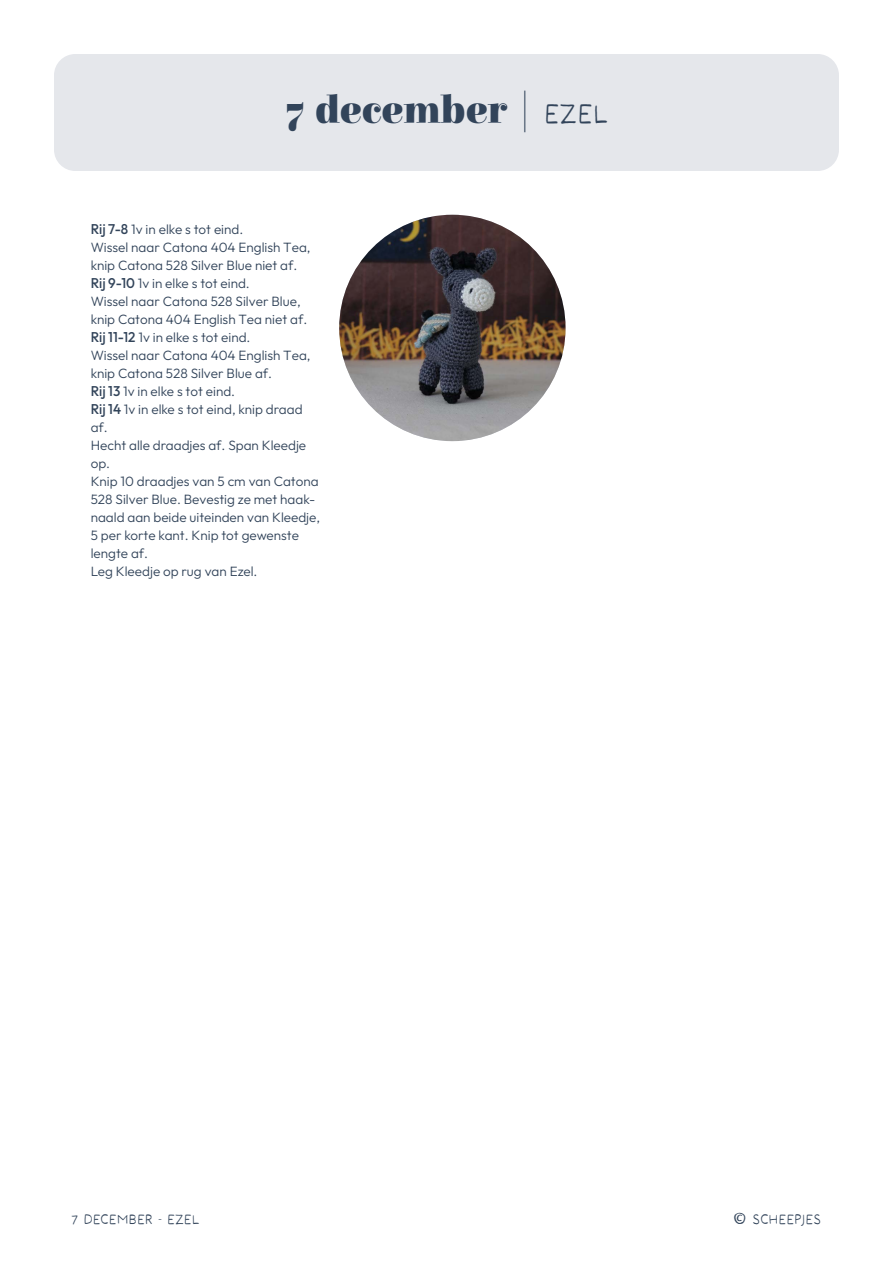
<style>
.page{position:relative;width:893px;height:1263px;background:#fff}
.page>*{position:absolute;margin:0;border:0;box-sizing:border-box;transform-origin:0 0}
.t1{font:900 40.5px "Elsie";color:#32445a}
.t2{font:100 13.5px/18px "Outfit";color:#32445a}
.t3{font:13.5px "MOONBLOSSOM";letter-spacing:.05em;color:#32445a}
.s1{font-size:45px}
.s2{font-family:"MOONBLOSSOM";font-weight:400;font-size:27px}
.s3{font-size:14.1px}
.s4{font-size:22.5px}
</style>
<div class="page">
<div style="left:54px;top:54px;width:785px;height:117px;background:#e5e7eb;border-radius:21px"></div>
<img style="left:339px;top:215px;width:227px;height:226px;border-radius:113px">
<h1 class="t1" style="left:285px;top:87px;width:324px">7 december <span class="s1">|</span> <span class="s2">EZEL</span></h1>
<p class="t2" style="left:91px;top:220px;width:231px"><span class="s3">Rij 7-8</span> 1v in elke s tot eind.<br>Wissel naar Catona 404 English Tea, knip Catona 528 Silver Blue niet af.<br><span class="s3">Rij 9-10</span> 1v in elke s tot eind.<br>Wissel naar Catona 528 Silver Blue, knip Catona 404 English Tea niet af.<br><span class="s3">Rij 11-12</span> 1v in elke s tot eind.<br>Wissel naar Catona 404 English Tea, knip Catona 528 Silver Blue af.<br><span class="s3">Rij 13</span> 1v in elke s tot eind.<br><span class="s3">Rij 14</span> 1v in elke s tot eind, knip draad af.<br>Hecht alle draadjes af. Span Kleedje op.<br>Knip 10 draadjes van 5 cm van Catona<br>528 Silver Blue. Bevestig ze met haak&shy;naald aan beide uiteinden van Kleedje,<br>5 per korte kant. Knip tot gewenste lengte af.<br>Leg Kleedje op rug van Ezel.</p>
<p class="t3" style="left:71px;top:1211px;width:130px">7 DECEMBER - EZEL</p>
<p class="t3" style="left:733px;top:1211px;width:89px"><span class="s4">©</span> SCHEEPJES</p>
</div>
